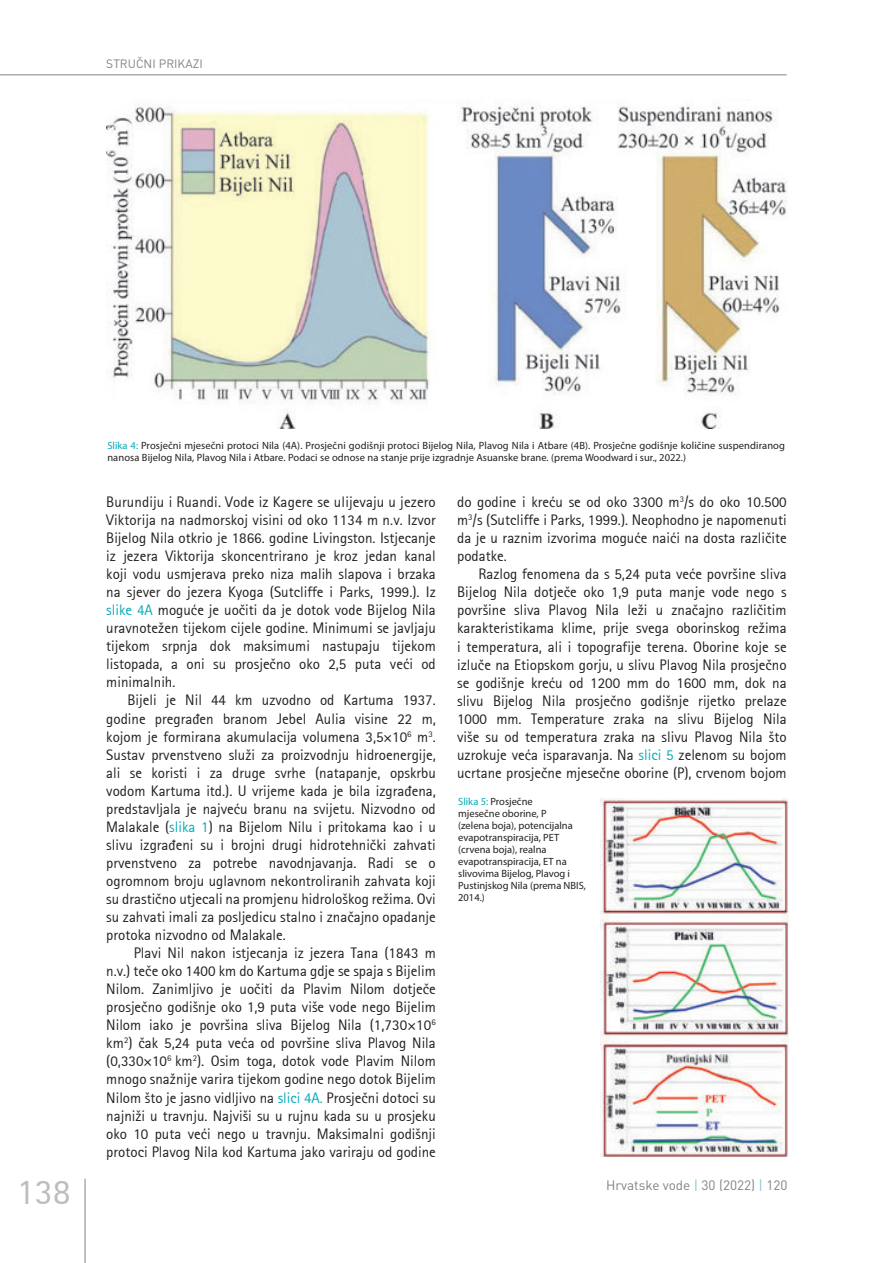
<style>
.page{position:relative;width:893px;height:1263px;background:#fff}
.page>*{position:absolute;margin:0;border:0;box-sizing:border-box;transform-origin:0 0}
.t1{font:36px "Agfa Rotis Sans Serif";color:#bcbdc0}
.t2{font:15px/18px "Agfa Rotis Sans Serif";color:#231f20;text-align:justify}
.t3{font:13.5px "DIN Pro";color:#808285}
.t4{font:12px "DIN Pro";color:#808285}
.t5{font:10.5px/12px "Myriad Pro";color:#231f20}
.s1{color:#07aab9}
.s2{color:#7dc6d1}
</style>
<div class="page">
<hr style="left:85px;top:1179px;width:1px;height:84px;background:#808285">
<hr style="left:0;top:75px;width:787px;height:1px;background:#808285">
<img style="left:106px;top:103px;width:681px;height:325px">
<img style="left:600px;top:799px;width:189px;height:358px">
<p class="t4" style="left:106px;top:55px;width:98px">STRUČNI PRIKAZI</p>
<p class="t5" style="left:107px;top:439px;width:679px"><span class="s1">Slika 4:</span> Prosječni mjesečni protoci Nila (4A). Prosječni godišnji protoci Bijelog Nila, Plavog Nila i Atbare (4B). Prosječne godišnje količine suspendiranog nanosa Bijelog Nila, Plavog Nila i Atbare. Podaci se odnose na stanje prije izgradnje Asuanske brane. (prema Woodward i sur., 2022.)</p>
<p class="t2" style="left:106px;top:493px;width:331px">Burundiju i Ruandi. Vode iz Kagere se ulijevaju u jezero Viktorija na nadmorskoj visini od oko 1134 m n.v. Izvor Bijelog Nila otkrio je 1866. godine Livingston. Istjecanje iz jezera Viktorija skoncentrirano je kroz jedan kanal koji vodu usmjerava preko niza malih slapova i brzaka na sjever do jezera Kyoga (Sutcliffe i Parks, 1999.). Iz <span class="s1">slike 4A</span> moguće je uočiti da je dotok vode Bijelog Nila uravnotežen tijekom cijele godine. Minimumi se javljaju tijekom srpnja dok maksimumi nastupaju tijekom listopada, a oni su prosječno oko 2,5 puta veći od minimalnih.</p>
<p class="t2" style="left:106px;top:691px;width:331px;text-indent:21px">Bijeli je Nil 44 km uzvodno od Kartuma 1937. godine pregrađen branom Jebel Aulia visine 22 m, kojom je formirana akumulacija volumena 3,5×10<sup>6</sup> m<sup>3</sup>.<br>Sustav prvenstveno služi za proizvodnju hidroenergije, ali se koristi i za druge svrhe (natapanje, opskrbu vodom Kartuma itd.). U vrijeme kada je bila izgrađena, predstavljala je najveću branu na svijetu. Nizvodno od Malakale (<span class="s1">slika 1</span>) na Bijelom Nilu i pritokama kao i u slivu izgrađeni su i brojni drugi hidrotehnički zahvati prvenstveno za potrebe navodnjavanja. Radi se o ogromnom broju uglavnom nekontroliranih zahvata koji su drastično utjecali na promjenu hidrološkog režima. Ovi su zahvati imali za posljedicu stalno i značajno opadanje protoka nizvodno od Malakale.</p>
<p class="t2" style="left:106px;top:944px;width:331px;text-indent:27px">Plavi Nil nakon istjecanja iz jezera Tana (1843 m n.v.) teče oko 1400 km do Kartuma gdje se spaja s Bijelim Nilom. Zanimljivo je uočiti da Plavim Nilom dotječe prosječno godišnje oko 1,9 puta više vode nego Bijelim Nilom iako je površina sliva Bijelog Nila (1,730×10<sup>6 </sup>km<sup>2</sup>) čak 5,24 puta veća od površine sliva Plavog Nila (0,330×10<sup>6</sup> km<sup>2</sup>). Osim toga, dotok vode Plavim Nilom mnogo snažnije varira tijekom godine nego dotok Bijelim Nilom što je jasno vidljivo na <span class="s1">slici 4A.</span> Prosječni dotoci su najniži u travnju. Najviši su u rujnu kada su u prosjeku oko 10 puta veći nego u travnju. Maksimalni godišnji protoci Plavog Nila kod Kartuma jako variraju od godine</p>
<p class="t2" style="left:457px;top:492px;width:331px">do godine i kreću se od oko 3300 m<sup>3</sup>/s do oko 10.500 m<sup>3</sup>/s (Sutcliffe i Parks, 1999.). Neophodno je napomenuti da je u raznim izvorima moguće naići na dosta različite podatke.</p>
<p class="t2" style="left:457px;top:565px;width:331px;text-indent:21px">Razlog fenomena da s 5,24 puta veće površine sliva Bijelog Nila dotječe oko 1,9 puta manje vode nego s površine sliva Plavog Nila leži u značajno različitim karakteristikama klime, prije svega oborinskog režima i temperatura, ali i topografije terena. Oborine koje se izluče na Etiopskom gorju, u slivu Plavog Nila prosječno se godišnje kreću od 1200 mm do 1600 mm, dok na slivu Bijelog Nila prosječno godišnje rijetko prelaze 1000 mm. Temperature zraka na slivu Bijelog Nila više su od temperatura zraka na slivu Plavog Nila što uzrokuje veća isparavanja. Na <span class="s1">slici 5</span> zelenom su bojom ucrtane prosječne mjesečne oborine (P), crvenom bojom</p>
<p class="t5" style="left:458px;top:795px;width:129px"><span class="s1">Slika 5:</span> Prosječne<br>mjesečne oborine, P<br>(zelena boja), potencijalna evapotranspiracija, PET (crvena boja), realna evapotranspiracija, ET na slivovima Bijelog, Plavog i<br>Pustinjskog Nila (prema NBIS,<br>2014.)</p>
<h1 class="t1" style="left:17px;top:1170px;width:55px">138</h1>
<p class="t3" style="left:606px;top:1176px;width:183px">Hrvatske vode <span class="s2">|</span> 30 (2022) <span class="s2">|</span> 120</p>
</div>
